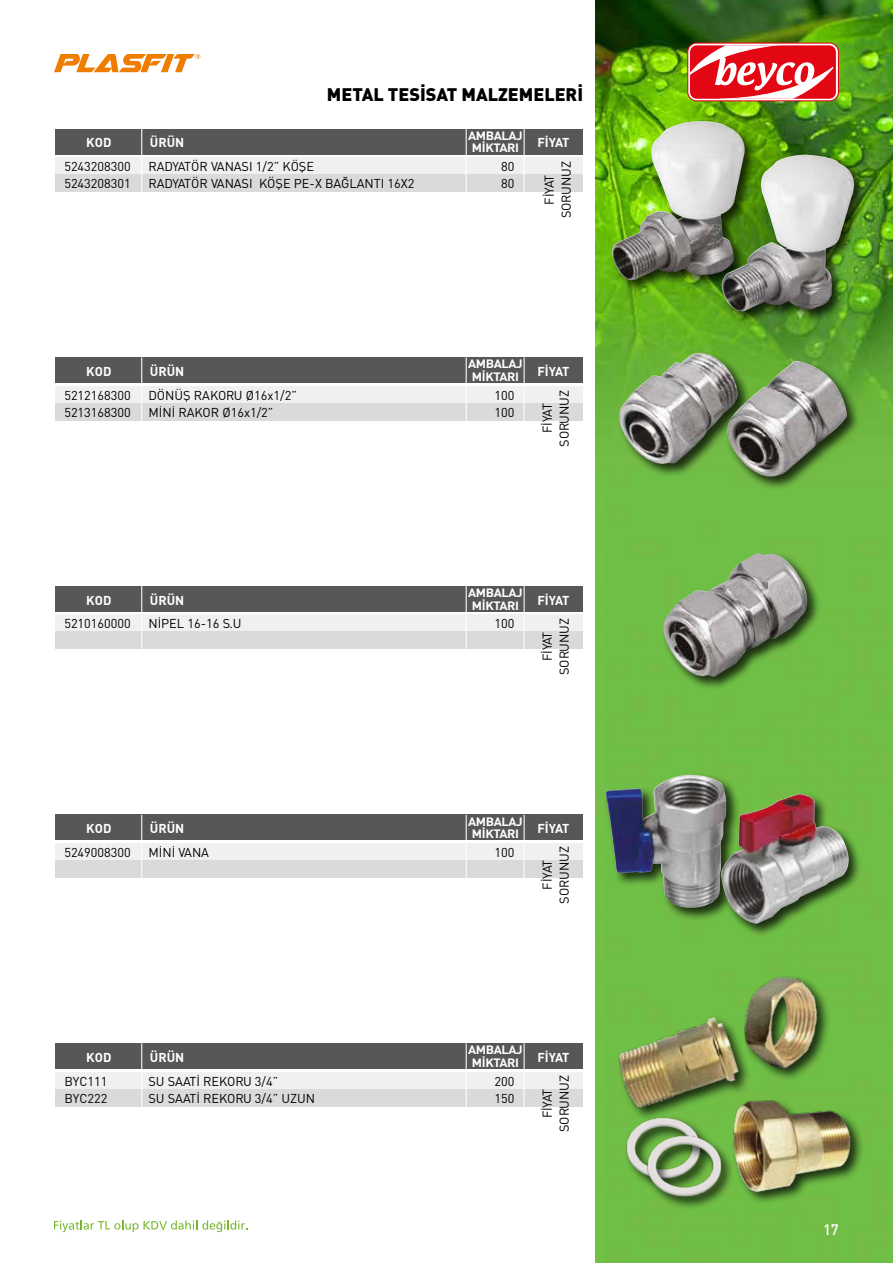
<style>
.page{position:relative;width:893px;height:1263px;background:#fff}
.page>*{position:absolute;margin:0;border:0;box-sizing:border-box;transform-origin:0 0}
.t1{font:18px "DIN Black Tr";color:#000}
.t2{font:15px "DIN Medium Tr";color:#fff}
.t3{font:12.75px/17px "DIN Tr";color:#000;text-align:center}
.t4{font:12.75px "DINT Bold Tr";color:#fff}
.t5{font:12px/12.8px "DINT Bold Tr";letter-spacing:-.03em;color:#fff;text-align:center;scale:1.06 1}
</style>
<div class="page">
<img style="left:595px;top:0;width:298px;height:1263px">
<div style="left:687px;top:43px;width:152px;height:58px;border:1px solid #e30613;border-radius:9px"></div>
<svg style="left:690px;top:45px;width:143px;height:54px"></svg>
<svg style="left:54px;top:1220px;width:193px;height:12px"></svg>
<svg style="left:54px;top:54px;width:146px;height:18px"></svg>
<div style="left:56px;top:386px;width:527px;height:17px;background:#f0f0f0"></div>
<div style="left:56px;top:403px;width:527px;height:17px;background:#dadada"></div>
<div style="left:56px;top:357px;width:527px;height:26px;background:#575756"></div>
<hr style="left:466px;top:357px;width:1px;height:67px;background:#fff">
<hr style="left:524px;top:357px;width:1px;height:67px;background:#fff">
<hr style="left:141px;top:357px;width:1px;height:67px;background:#fff">
<div style="left:56px;top:615px;width:527px;height:17px;background:#f0f0f0"></div>
<div style="left:56px;top:632px;width:527px;height:17px;background:#dadada"></div>
<div style="left:56px;top:586px;width:527px;height:26px;background:#575756"></div>
<hr style="left:466px;top:586px;width:1px;height:67px;background:#fff">
<hr style="left:524px;top:586px;width:1px;height:67px;background:#fff">
<hr style="left:141px;top:586px;width:1px;height:67px;background:#fff">
<div style="left:56px;top:843px;width:527px;height:17px;background:#f0f0f0"></div>
<div style="left:56px;top:860px;width:527px;height:17px;background:#dadada"></div>
<div style="left:56px;top:815px;width:527px;height:25px;background:#575756"></div>
<hr style="left:466px;top:815px;width:1px;height:66px;background:#fff">
<hr style="left:524px;top:815px;width:1px;height:66px;background:#fff">
<hr style="left:141px;top:815px;width:1px;height:66px;background:#fff">
<div style="left:56px;top:1072px;width:527px;height:17px;background:#f0f0f0"></div>
<div style="left:56px;top:1089px;width:527px;height:17px;background:#dadada"></div>
<div style="left:56px;top:1043px;width:527px;height:26px;background:#575756"></div>
<hr style="left:466px;top:1043px;width:1px;height:67px;background:#fff">
<hr style="left:524px;top:1043px;width:1px;height:67px;background:#fff">
<hr style="left:141px;top:1043px;width:1px;height:67px;background:#fff">
<div style="left:662px;top:552px;width:159px;height:138px;background:#000;opacity:.75"></div>
<img style="left:669px;top:553px;width:87px;height:61px">
<div style="left:617px;top:351px;width:134px;height:127px;background:#000;opacity:.75"></div>
<img style="left:619px;top:354px;width:73px;height:86px">
<div style="left:725px;top:359px;width:135px;height:131px;background:#000;opacity:.75"></div>
<img style="left:727px;top:361px;width:68px;height:109px">
<div style="left:604px;top:773px;width:136px;height:149px;background:#000;opacity:.75"></div>
<img style="left:642px;top:775px;width:49px;height:45px">
<div style="left:719px;top:792px;width:144px;height:145px;background:#000;opacity:.75"></div>
<img style="left:738px;top:794px;width:60px;height:56px">
<div style="left:610px;top:119px;width:149px;height:175px;background:#000;opacity:.75"></div>
<img style="left:651px;top:121px;width:46px;height:64px">
<div style="left:720px;top:153px;width:148px;height:172px;background:#000;opacity:.75"></div>
<img style="left:761px;top:155px;width:43px;height:94px">
<div style="left:56px;top:158px;width:527px;height:17px;background:#f0f0f0"></div>
<div style="left:56px;top:175px;width:527px;height:17px;background:#dadada"></div>
<div style="left:56px;top:129px;width:527px;height:25px;background:#575756"></div>
<hr style="left:466px;top:129px;width:1px;height:67px;background:#fff">
<hr style="left:524px;top:129px;width:1px;height:67px;background:#fff">
<hr style="left:141px;top:129px;width:1px;height:67px;background:#fff">
<div style="left:624px;top:1115px;width:90px;height:77px;background:#6fbf46"></div>
<img style="left:621px;top:1127px;width:81px;height:55px">
<div style="left:645px;top:1133px;width:90px;height:77px;background:#000;opacity:.75"></div>
<img style="left:642px;top:1132px;width:85px;height:69px">
<div style="left:731px;top:1098px;width:133px;height:107px;background:#000;opacity:.75"></div>
<img style="left:729px;top:1096px;width:125px;height:99px">
<img style="left:595px;top:953px;width:251px;height:174px">
<h1 class="t1" style="left:327px;top:82px;width:258px">METAL TESİSAT MALZEMELERİ</h1>
<p class="t5" style="left:468px;top:128px;width:53px">AMBALAJ<br>MİKTARI</p>
<p class="t4" style="left:86px;top:134px;width:27px">KOD</p>
<p class="t4" style="left:150px;top:134px;width:36px">ÜRÜN</p>
<p class="t4" style="left:537px;top:134px;width:34px">FİYAT</p>
<p class="t3" style="left:64px;top:158px;width:68px">5243208300</p>
<p class="t3" style="left:148px;top:158px;width:167px">RADYATÖR VANASI 1/2” KÖŞE</p>
<p class="t3" style="left:501px;top:158px;width:15px">80</p>
<p class="t3" style="left:64px;top:175px;width:68px">5243208301</p>
<p class="t3" style="left:148px;top:175px;width:268px">RADYATÖR VANASI KÖŞE PE-X BAĞLANTI 16X2</p>
<p class="t3" style="left:501px;top:175px;width:15px">80</p>
<p class="t3" style="left:541px;top:218px;width:59px;rotate:-90deg">FİYAT<br>SORUNUZ</p>
<p class="t5" style="left:468px;top:357px;width:53px">AMBALAJ<br>MİKTARI</p>
<p class="t4" style="left:86px;top:363px;width:27px">KOD</p>
<p class="t4" style="left:150px;top:363px;width:36px">ÜRÜN</p>
<p class="t4" style="left:537px;top:363px;width:34px">FİYAT</p>
<p class="t3" style="left:64px;top:386px;width:68px">5212168300</p>
<p class="t3" style="left:148px;top:386px;width:150px">DÖNÜŞ RAKORU Ø16x1/2”</p>
<p class="t3" style="left:494px;top:386px;width:21px">100</p>
<p class="t3" style="left:64px;top:403px;width:68px">5213168300</p>
<p class="t3" style="left:148px;top:403px;width:127px">MİNİ RAKOR Ø16x1/2”</p>
<p class="t3" style="left:494px;top:403px;width:21px">100</p>
<p class="t3" style="left:539px;top:447px;width:59px;rotate:-90deg">FİYAT<br>SORUNUZ</p>
<p class="t5" style="left:468px;top:586px;width:53px">AMBALAJ<br>MİKTARI</p>
<p class="t4" style="left:86px;top:592px;width:27px">KOD</p>
<p class="t4" style="left:150px;top:592px;width:36px">ÜRÜN</p>
<p class="t4" style="left:537px;top:592px;width:34px">FİYAT</p>
<p class="t3" style="left:64px;top:615px;width:68px">5210160000</p>
<p class="t3" style="left:148px;top:615px;width:95px">NİPEL 16-16 S.U</p>
<p class="t3" style="left:494px;top:615px;width:21px">100</p>
<p class="t3" style="left:539px;top:675px;width:59px;rotate:-90deg">FİYAT<br>SORUNUZ</p>
<p class="t5" style="left:468px;top:814px;width:53px">AMBALAJ<br>MİKTARI</p>
<p class="t4" style="left:86px;top:820px;width:27px">KOD</p>
<p class="t4" style="left:150px;top:820px;width:36px">ÜRÜN</p>
<p class="t4" style="left:537px;top:820px;width:34px">FİYAT</p>
<p class="t3" style="left:64px;top:843px;width:68px">5249008300</p>
<p class="t3" style="left:148px;top:843px;width:62px">MİNİ VANA</p>
<p class="t3" style="left:494px;top:843px;width:21px">100</p>
<p class="t3" style="left:539px;top:903px;width:59px;rotate:-90deg">FİYAT<br>SORUNUZ</p>
<p class="t5" style="left:468px;top:1043px;width:53px">AMBALAJ<br>MİKTARI</p>
<p class="t4" style="left:86px;top:1049px;width:27px">KOD</p>
<p class="t4" style="left:150px;top:1049px;width:36px">ÜRÜN</p>
<p class="t4" style="left:537px;top:1049px;width:34px">FİYAT</p>
<p class="t3" style="left:64px;top:1072px;width:45px">BYC111</p>
<p class="t3" style="left:148px;top:1072px;width:131px">SU SAATİ REKORU 3/4”</p>
<p class="t3" style="left:494px;top:1072px;width:21px">200</p>
<p class="t3" style="left:64px;top:1089px;width:45px">BYC222</p>
<p class="t3" style="left:148px;top:1089px;width:168px">SU SAATİ REKORU 3/4” UZUN</p>
<p class="t3" style="left:494px;top:1089px;width:21px">150</p>
<p class="t3" style="left:539px;top:1132px;width:59px;rotate:-90deg">FİYAT<br>SORUNUZ</p>
<p class="t2" style="left:823px;top:1220px;width:17px">17</p>
</div>
